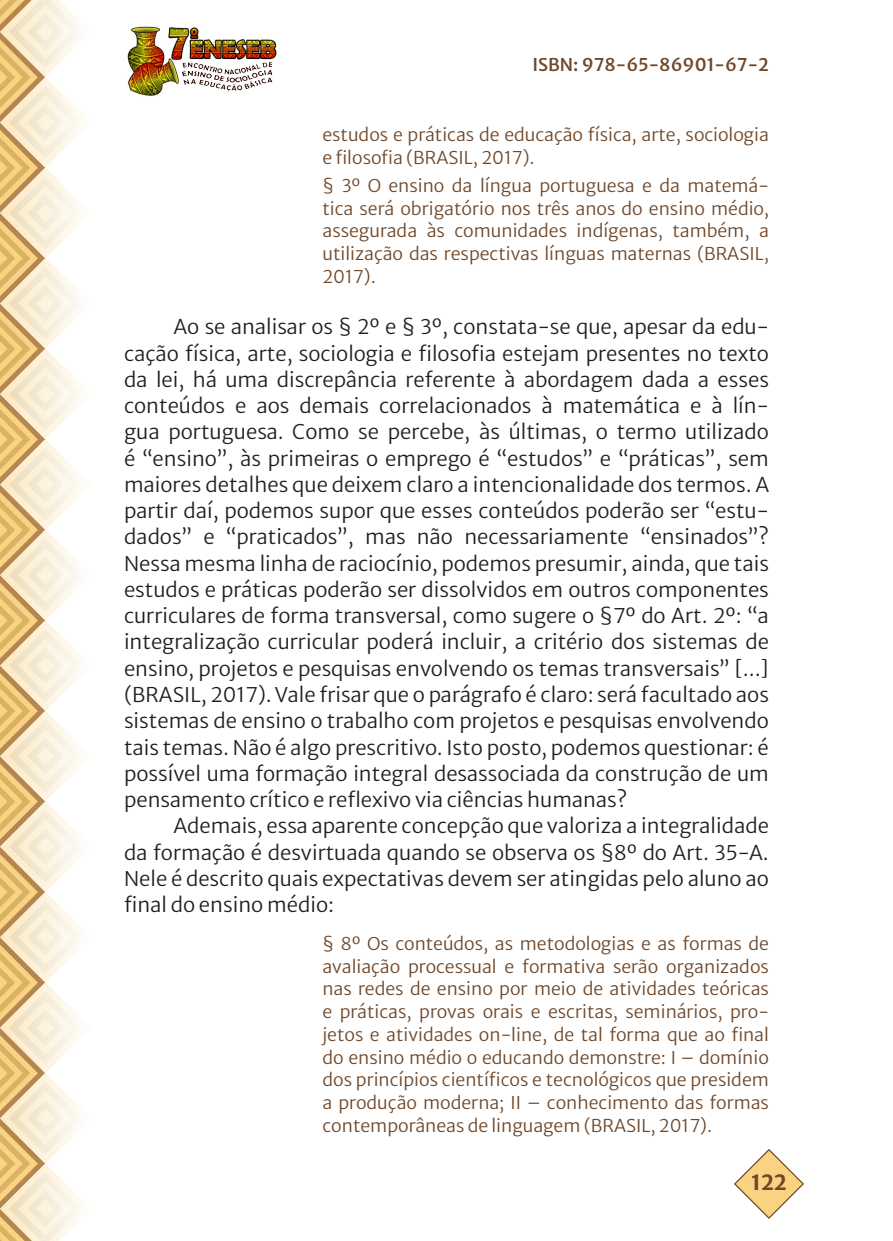
<style>
.page{position:relative;width:893px;height:1241px;background:#fff}
.page>*{position:absolute;margin:0;border:0;box-sizing:border-box;transform-origin:0 0}
.t1{font:700 21px "Merriweather Sans";color:#6f482a}
._4_CORPO{font:300 20.12px/26.2px "Merriweather Sans";color:#231f20;text-align:justify}
._6_CITACAO{font:300 17.5px/22.8px "Merriweather Sans";color:#6f482a;text-align:justify}
.t2{font:500 17.5px "Merriweather Sans";color:#6f482a}
</style>
<div class="page">
<img style="left:127px;top:26px;width:150px;height:70px">
<svg style="left:0;top:0;width:90px;height:1240px"></svg>
<svg style="left:734px;top:1149px;width:70px;height:69px"></svg>
<p class="t2" style="left:532px;top:49px;width:238px">ISBN: 978-65-86901-67-2</p>
<p class="_6_CITACAO" style="left:322px;top:122px;width:448px">estudos e práticas de educação física, arte, sociologia e filosofia (BRASIL, 2017).</p>
<p class="_6_CITACAO" style="left:322px;top:172px;width:448px">§ 3º O ensino da língua portuguesa e da matemá&shy;tica será obrigatório nos três anos do ensino médio, assegurada às comunidades indígenas, também, a utilização das respectivas línguas maternas (BRASIL, 2017).</p>
<p class="_4_CORPO" style="left:124px;top:311px;width:647px;text-indent:50px">Ao se analisar os § 2º e § 3º, constata-se que, apesar da edu&shy;cação física, arte, sociologia e filosofia estejam presentes no texto da lei, há uma discrepância referente à abordagem dada a esses conteúdos e aos demais correlacionados à matemática e à lín&shy;gua portuguesa. Como se percebe, às últimas, o termo utilizado é “ensino”, às primeiras o emprego é “estudos” e “práticas”, sem maiores detalhes que deixem claro a intencionalidade dos termos. A partir daí, podemos supor que esses conteúdos poderão ser “estu&shy;dados” e “praticados”, mas não necessariamente “ensinados”?<br>Nessa mesma linha de raciocínio, podemos presumir, ainda, que tais estudos e práticas poderão ser dissolvidos em outros componentes curriculares de forma transversal, como sugere o §7º do Art. 2º: “a integralização curricular poderá incluir, a critério dos sistemas de ensino, projetos e pesquisas envolvendo os temas transversais” [...] (BRASIL, 2017). Vale frisar que o parágrafo é claro: será facultado aos sistemas de ensino o trabalho com projetos e pesquisas envolvendo tais temas. Não é algo prescritivo. Isto posto, podemos questionar: é possível uma formação integral desassociada da construção de um pensamento crítico e reflexivo via ciências humanas?</p>
<p class="_4_CORPO" style="left:124px;top:810px;width:646px;text-indent:50px">Ademais, essa aparente concepção que valoriza a integralidade da formação é desvirtuada quando se observa os §8º do Art. 35-A.<br>Nele é descrito quais expectativas devem ser atingidas pelo aluno ao final do ensino médio:</p>
<p class="_6_CITACAO" style="left:322px;top:929px;width:448px">§ 8º Os conteúdos, as metodologias e as formas de avaliação processual e formativa serão organizados nas redes de ensino por meio de atividades teóricas e práticas, provas orais e escritas, seminários, pro&shy;jetos e atividades on-line, de tal forma que ao final do ensino médio o educando demonstre: I – domínio dos princípios científicos e tecnológicos que presidem a produção moderna; II – conhecimento das formas contemporâneas de linguagem (BRASIL, 2017).</p>
<p class="t1" style="left:751px;top:1164px;width:37px">122</p>
</div>
